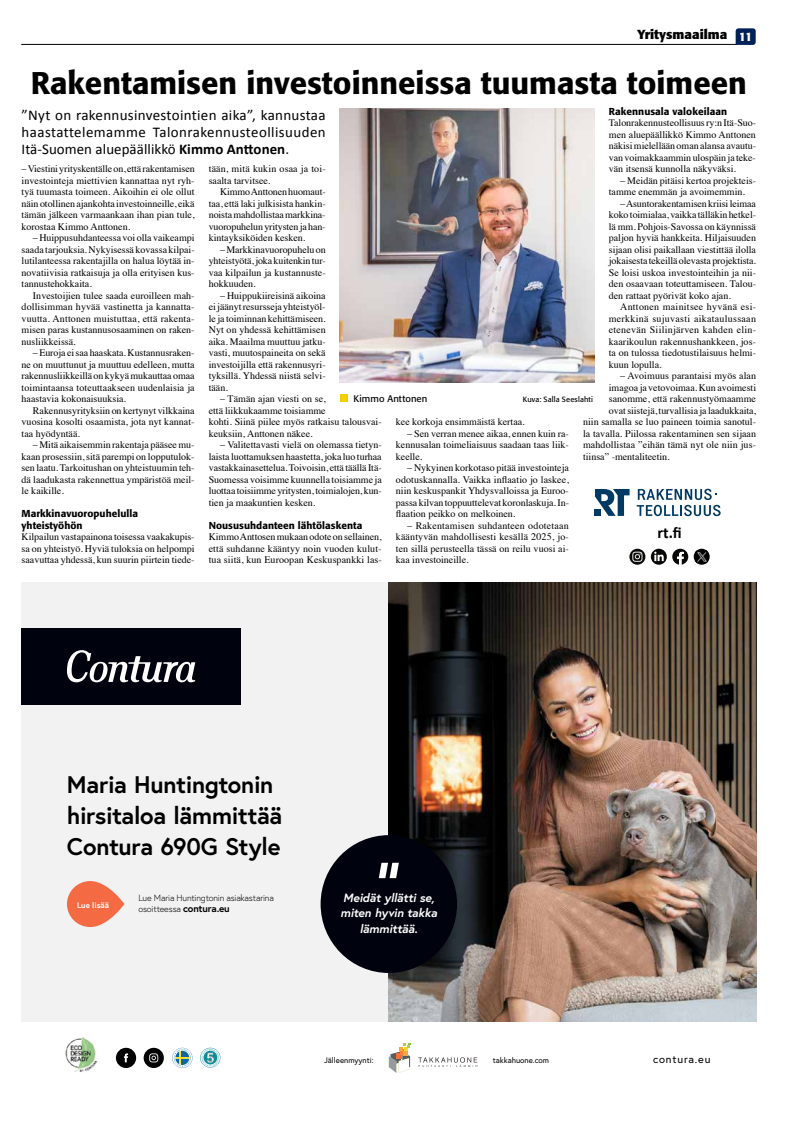
<style>
.page{position:relative;width:794px;height:1134px;background:#fff}
.page>*{position:absolute;margin:0;border:0;box-sizing:border-box;transform-origin:0 0}
.t1{font:500 31px "Formata";color:#000}
.t2{font:700 24px/31.2px "Europa";letter-spacing:-.015em;color:#000}
.t3{font:700 16px "Calibri";color:#000}
.t4{font:14.9px/17.1px "Calibri";letter-spacing:.005em;color:#000;text-align:justify}
.t5{font:700 13px "Formata";color:#000}
.t6{font:italic 700 12px/15.6px "Europa";letter-spacing:-.015em;color:#fff;text-align:center}
.t7{font:11px "Europa";letter-spacing:.075em;color:#000}
.t8{font:10px/11.5px "Times";color:#000;text-align:justify}
.t9{font:500 10px/11.5px "Formata";letter-spacing:.005em;color:#000}
.t10{font:9.5px "Formata";letter-spacing:.005em;color:#000}
.t11{font:300 9px/11.3px "Europa";letter-spacing:-.02em;color:#000}
.t12{font:8px "Europa";color:#000}
.t13{font:700 8px "Europa";color:#fff}
.t14{font:7.5px "Formata";letter-spacing:.02em;color:#000}
.s1{font-weight:700}
.s2{font-weight:700;font-size:10px}
</style>
<div class="page">
<hr style="left:21px;top:44px;width:716px;height:1px;background:#000">
<svg style="left:735px;top:28px;width:20px;height:17px"></svg>
<div style="left:22px;top:582px;width:367px;height:440px;background:#f3f2f2"></div>
<img style="left:389px;top:582px;width:367px;height:440px">
<svg style="left:67px;top:881px;width:57px;height:46px;background:#f37d5b"></svg>
<img style="left:60px;top:1033px;width:40px;height:40px;border-radius:20px">
<div style="left:116px;top:1048px;width:20px;height:20px;background:#000;border-radius:50%"></div>
<svg style="left:124px;top:1053px;width:4px;height:9px"></svg>
<div style="left:144px;top:1048px;width:20px;height:20px;background:#000;border-radius:50%"></div>
<svg style="left:149px;top:1053px;width:9px;height:9px"></svg>
<svg style="left:172px;top:1048px;width:20px;height:20px"></svg>
<svg style="left:200px;top:1047px;width:21px;height:21px"></svg>
<svg style="left:200px;top:1048px;width:20px;height:19px"></svg>
<svg style="left:389px;top:1043px;width:21px;height:30px"></svg>
<svg style="left:418px;top:1057px;width:59px;height:10px"></svg>
<div style="left:320px;top:835px;width:137px;height:138px;background:#00030d;border-radius:50%"></div>
<svg style="left:379px;top:863px;width:20px;height:15px"></svg>
<div style="left:22px;top:628px;width:219px;height:77px;background:#00030d"></div>
<svg style="left:67px;top:650px;width:128px;height:32px"></svg>
<img style="left:340px;top:109px;width:254px;height:274px">
<div style="left:594px;top:509px;width:7px;height:7px;background:#003963"></div>
<svg style="left:595px;top:489px;width:34px;height:27px"></svg>
<svg style="left:637px;top:489px;width:83px;height:27px"></svg>
<svg style="left:672px;top:549px;width:16px;height:16px"></svg>
<svg style="left:629px;top:549px;width:16px;height:16px"></svg>
<svg style="left:632px;top:552px;width:10px;height:10px"></svg>
<svg style="left:651px;top:549px;width:16px;height:16px"></svg>
<svg style="left:654px;top:552px;width:9px;height:9px"></svg>
<svg style="left:693px;top:549px;width:16px;height:16px"></svg>
<svg style="left:695px;top:550px;width:13px;height:13px"></svg>
<div style="left:340px;top:394px;width:8px;height:8px;background:#f3cf00"></div>
<h3 class="t5" style="left:637px;top:27px;width:116px">Yritysmaailma <sub>11</sub></h3>
<h1 class="t1" style="left:31px;top:64px;width:718px">Rakentamisen investoinneissa tuumasta toimeen</h1>
<p class="t9" style="left:609px;top:106px;width:120px">Rakennusala valokeilaan</p>
<p class="t8" style="left:609px;top:116px;width:149px">Talonrakennusteollisuus ry:n Itä-Suo&shy;men aluepäällikkö Kimmo Anttonen näkisi mielellään oman alansa avautu&shy;van voimakkaammin ulospäin ja teke&shy;vän itsensä kunnolla näkyväksi.</p>
<p class="t8" style="left:609px;top:174px;width:149px;text-indent:11px">– Meidän pitäisi kertoa projekteis&shy;tamme enemmän ja avoimemmin.</p>
<p class="t8" style="left:609px;top:197px;width:149px;text-indent:11px">– Asuntorakentamisen kriisi leimaa koko toimialaa, vaikka tälläkin hetkel&shy;lä mm. Pohjois-Savossa on käynnissä paljon hyviä hankkeita. Hiljaisuuden sijaan olisi paikallaan viestittää ilolla jokaisesta tekeillä olevasta projektista.<br>Se loisi uskoa investointeihin ja nii&shy;den osaavaan toteuttamiseen. Talou&shy;den rattaat pyörivät koko ajan.</p>
<p class="t8" style="left:609px;top:300px;width:149px;text-indent:11px">Anttonen mainitsee hyvänä esi&shy;merkkinä sujuvasti aikataulussaan etenevän Siilinjärven kahden elin&shy;kaarikoulun rakennushankkeen, jos&shy;ta on tulossa tiedotustilaisuus helmi&shy;kuun lopulla.</p>
<p class="t8" style="left:620px;top:369px;width:137px">– Avoimuus parantaisi myös alan</p>
<p class="t8" style="left:609px;top:381px;width:149px">imagoa ja vetovoimaa. Kun avoimesti</p>
<p class="t8" style="left:609px;top:392px;width:149px">sanomme, että rakennustyömaamme</p>
<p class="t8" style="left:609px;top:404px;width:149px">ovat siistejä, turvallisia ja laadukkaita,</p>
<p class="t8" style="left:583px;top:415px;width:174px">niin samalla se luo paineen toimia sanotul-</p>
<p class="t8" style="left:583px;top:427px;width:174px">la tavalla. Piilossa rakentaminen sen sijaan</p>
<p class="t8" style="left:583px;top:438px;width:174px">mahdollistaa ”eihän tämä nyt ole niin jus-</p>
<p class="t8" style="left:583px;top:450px;width:88px">tiinsa” -mentaliteetin.</p>
<h3 class="t4" style="left:22px;top:106px;width:305px">”Nyt on rakennusinvestointien aika”, kannustaa haastattelemamme Talonrakennusteollisuuden Itä-Suomen aluepäällikkö <span class="s1">Kimmo Anttonen</span>.</h3>
<p class="t8" style="left:22px;top:162px;width:175px">– Viestini yrityskentälle on, että rakentamisen investointeja miettivien kannattaa nyt ryh&shy;tyä tuumasta toimeen. Aikoihin ei ole ollut näin otollinen ajankohta investoinneille, eikä tämän jälkeen varmaankaan ihan pian tule, korostaa Kimmo Anttonen.</p>
<p class="t8" style="left:22px;top:231px;width:175px;text-indent:11px">– Huippusuhdanteessa voi olla vaikeampi saada tarjouksia. Nykyisessä kovassa kilpai&shy;lutilanteessa rakentajilla on halua löytää in&shy;novatiivisia ratkaisuja ja olla erityisen kus&shy;tannustehokkaita.</p>
<p class="t8" style="left:22px;top:289px;width:174px;text-indent:11px">Investoijien tulee saada euroilleen mah&shy;dollisimman hyvää vastinetta ja kannatta&shy;vuutta. Anttonen muistuttaa, että rakenta&shy;misen paras kustannusosaaminen on raken&shy;nusliikkeissä.</p>
<p class="t8" style="left:22px;top:346px;width:174px;text-indent:11px">– Euroja ei saa haaskata. Kustannusraken&shy;ne on muuttunut ja muuttuu edelleen, mutta rakennusliikkeillä on kykyä mukauttaa omaa toimintaansa toteuttaakseen uudenlaisia ja haastavia kokonaisuuksia.</p>
<p class="t8" style="left:22px;top:404px;width:174px;text-indent:11px">Rakennusyrityksiin on kertynyt vilkkaina vuosina kosolti osaamista, jota nyt kannat&shy;taa hyödyntää.</p>
<p class="t8" style="left:22px;top:438px;width:174px;text-indent:11px">– Mitä aikaisemmin rakentaja pääsee mu&shy;kaan prosessiin, sitä parempi on lopputulok&shy;sen laatu. Tarkoitushan on yhteistuumin teh&shy;dä laadukasta rakennettua ympäristöä meil&shy;le kaikille.</p>
<p class="t9" style="left:22px;top:508px;width:118px">Markkinavuoropuhelulla yhteistyöhön</p>
<p class="t8" style="left:22px;top:530px;width:174px">Kilpailun vastapainona toisessa vaakakupis&shy;sa on yhteistyö. Hyviä tuloksia on helpompi saavuttaa yhdessä, kun suurin piirtein tiede-</p>
<p class="t8" style="left:209px;top:162px;width:118px">tään, mitä kukin osaa ja toi&shy;saalta tarvitsee.</p>
<p class="t8" style="left:209px;top:185px;width:118px;text-indent:11px">Kimmo Anttonen huomaut&shy;taa, että laki julkisista hankin&shy;noista mahdollistaa markkina&shy;vuoropuhelun yritysten ja han&shy;kintayksiköiden kesken.</p>
<p class="t8" style="left:209px;top:243px;width:118px;text-indent:11px">– Markkinavuoropuhelu on yhteistyötä, joka kuitenkin tur&shy;vaa kilpailun ja kustannuste&shy;hokkuuden.</p>
<p class="t8" style="left:209px;top:289px;width:118px;text-indent:11px">– Huippukiireisinä aikoina ei jäänyt resursseja yhteistyöl&shy;le ja toiminnan kehittämiseen.<br>Nyt on yhdessä kehittämisen aika. Maailma muuttuu jatku&shy;vasti, muutospaineita on sekä investoijilla että rakennusyri&shy;tyksillä. Yhdessä niistä selvi&shy;tään.</p>
<p class="t8" style="left:209px;top:392px;width:174px;text-align:left;text-indent:11px">– Tämän ajan viesti on se,<br>että liikkukaamme toisiamme<br>kohti. Siinä piilee myös ratkaisu talousvai&shy;keuksiin, Anttonen näkee.</p>
<p class="t8" style="left:209px;top:438px;width:175px;text-indent:11px">– Valitettavasti vielä on olemassa tietyn&shy;laista luottamuksen haastetta, joka luo turhaa vastakkainasettelua. Toivoisin, että täällä Itä-Suomessa voisimme kuunnella toisiamme ja luottaa toisiimme yritysten, toimialojen, kun&shy;tien ja maakuntien kesken.</p>
<p class="t9" style="left:209px;top:519px;width:155px">Noususuhdanteen lähtölaskenta</p>
<p class="t8" style="left:209px;top:530px;width:174px">Kimmo Anttosen mukaan odote on sellainen, että suhdanne kääntyy noin vuoden kulut&shy;tua siitä, kun Euroopan Keskuspankki las-</p>
<p class="t10" style="left:353px;top:393px;width:75px">Kimmo Anttonen</p>
<p class="t14" style="left:523px;top:395px;width:72px">Kuva: Salla Seeslahti</p>
<p class="t8" style="left:396px;top:415px;width:130px">kee korkoja ensimmäistä kertaa.</p>
<p class="t8" style="left:396px;top:427px;width:174px;text-indent:11px">– Sen verran menee aikaa, ennen kuin ra&shy;kennusalan toimeliaisuus saadaan taas liik&shy;keelle.</p>
<p class="t8" style="left:396px;top:461px;width:175px;text-indent:11px">– Nykyinen korkotaso pitää investointeja odotuskannalla. Vaikka inflaatio jo laskee, niin keskuspankit Yhdysvalloissa ja Euroo&shy;passa kilvan toppuuttelevat koronlaskuja. In&shy;flaation peikko on melkoinen.</p>
<p class="t8" style="left:396px;top:519px;width:174px;text-indent:11px">– Rakentamisen suhdanteen odotetaan kääntyvän mahdollisesti kesällä 2025, jo&shy;ten sillä perusteella tässä on reilu vuosi ai&shy;kaa investoineille.</p>
<h3 class="t3" style="left:657px;top:521px;width:26px">rt.fi</h3>
<h2 class="t2" style="left:67px;top:768px;width:217px">Maria Huntingtonin hirsitaloa lämmittää<br>Contura 690G Style</h2>
<p class="t13" style="left:77px;top:900px;width:33px">Lue lisää</p>
<p class="t11" style="left:138px;top:892px;width:137px">Lue Maria Huntingtonin asiakastarina osoitteessa <span class="s2">contura.eu</span></p>
<p class="t6" style="left:340px;top:889px;width:98px">Meidät yllätti se, miten hyvin takka lämmittää.</p>
<p class="t12" style="left:324px;top:1055px;width:51px">Jälleenmyynti:</p>
<p class="t12" style="left:493px;top:1055px;width:58px">takkahuone.com</p>
<p class="t7" style="left:653px;top:1052px;width:59px">contura.eu</p>
</div>
